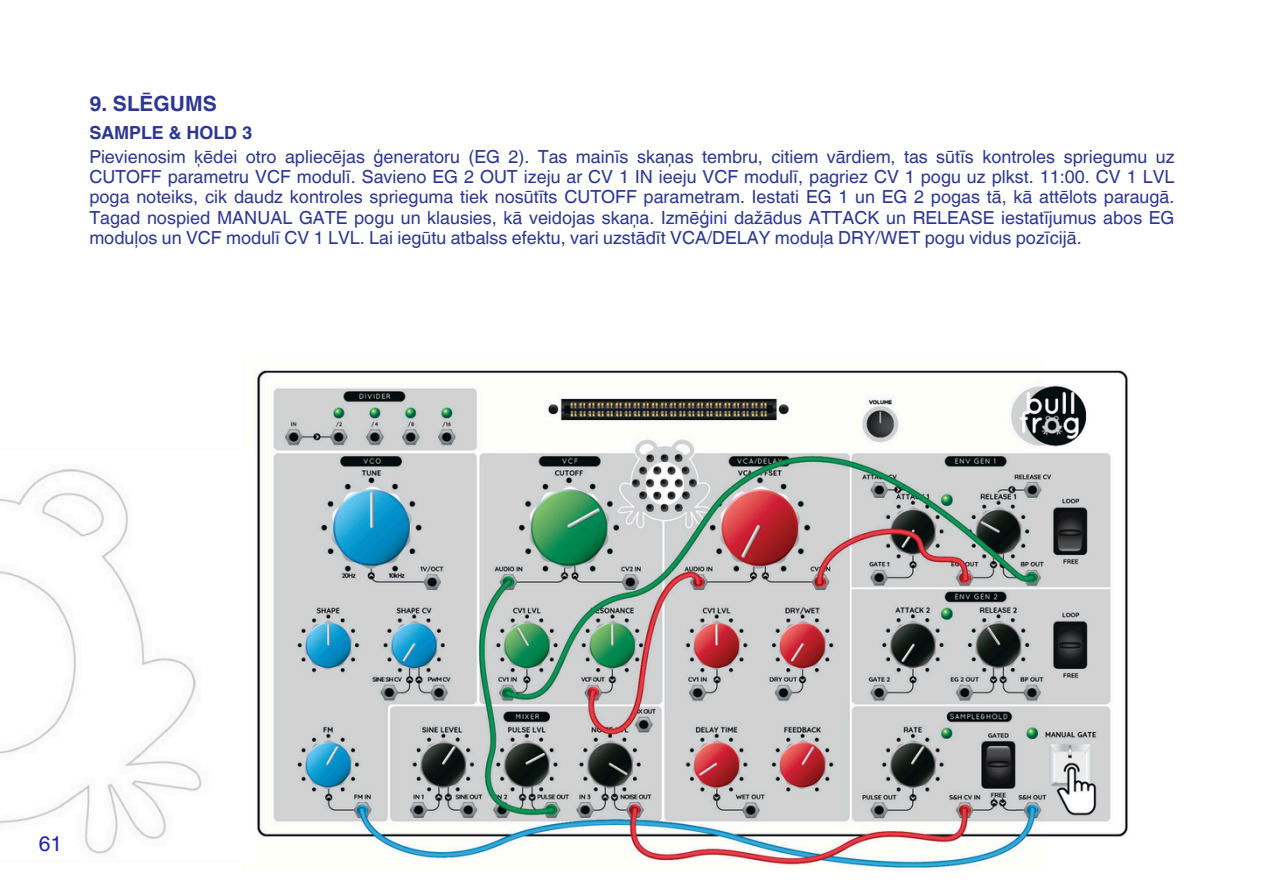
<style>
.page{position:relative;width:1264px;height:894px;background:#fff}
.page>*{position:absolute;margin:0;border:0;box-sizing:border-box;transform-origin:0 0}
.t1{font:700 21px "Helvetica World";color:#2c3795}
.t2{font:21px "Helvetica World";color:#2022b4}
.t3{font:18px/20.2px "Helvetica World";color:#2c3795;text-align:justify}
.t4{font:700 18px "Helvetica World";color:#2c3795}
</style>
<div class="page">
<img style="left:0;top:370px;width:1128px;height:498px">
<p class="t1" style="left:89px;top:86px;width:129px">9. SLĒGUMS</p>
<p class="t4" style="left:89px;top:118px;width:164px">SAMPLE &amp; HOLD 3</p>
<p class="t3" style="left:89px;top:146px;width:1086px">Pievienosim ķēdei otro apliecējas ģeneratoru (EG 2). Tas mainīs skaņas tembru, citiem vārdiem, tas sūtīs kontroles spriegumu uz CUTOFF parametru VCF modulī. Savieno EG 2 OUT izeju ar CV 1 IN ieeju VCF modulī, pagriez CV 1 pogu uz plkst. 11:00. CV 1 LVL poga noteiks, cik daudz kontroles sprieguma tiek nosūtīts CUTOFF parametram. Iestati EG 1 un EG 2 pogas tā, kā attēlots paraugā.<br>Tagad nospied MANUAL GATE pogu un klausies, kā veidojas skaņa. Izmēģini dažādus ATTACK un RELEASE iestatījumus abos EG moduļos un VCF modulī CV 1 LVL. Lai iegūtu atbalss efektu, vari uzstādīt VCA/DELAY moduļa DRY/WET pogu vidus pozīcijā.</p>
<p class="t2" style="left:39px;top:831px;width:25px">61</p>
</div>
